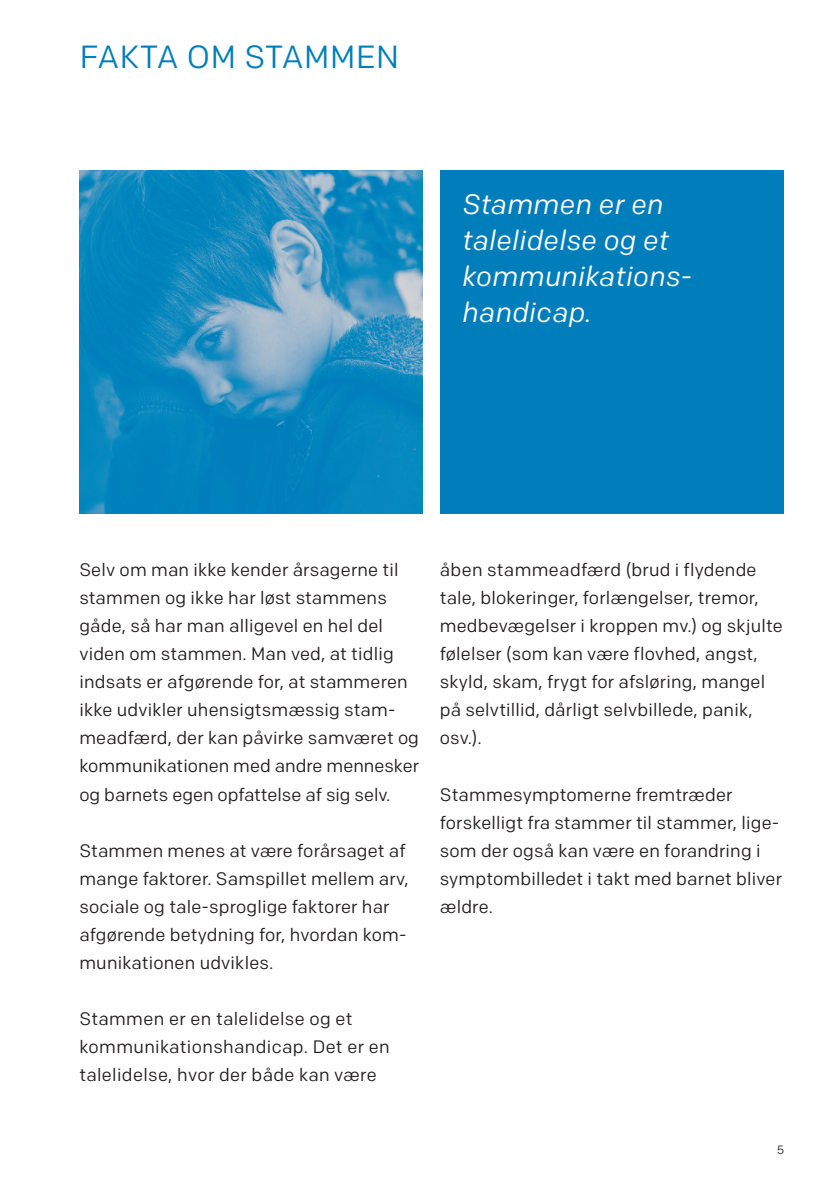
<style>
.page{position:relative;width:840px;height:1191px;background:#fff}
.page>*{position:absolute;margin:0;border:0;box-sizing:border-box;transform-origin:0 0}
.Opslag_Rubrik_oversk{font:32px "Colfax";letter-spacing:.02em;color:#007dbb}
.Navnetræk{font:italic 28px/36px "Colfax";letter-spacing:.01em;color:#fff}
.Navnetræk-2{font:18px/28px "Colfax";letter-spacing:.01em;color:#231f20}
.t1{font:12px "Colfax";color:#231f20}
</style>
<div class="page">
<div style="left:439px;top:170px;width:343px;height:343px;background:#007dbb"></div>
<img style="left:79px;top:170px;width:343px;height:343px">
<p class="Opslag_Rubrik_oversk" style="left:80px;top:37px;width:320px">FAKTA OM STAMMEN</p>
<p class="Navnetræk" style="left:462px;top:186px;width:208px">Stammen er en talelidelse og et</p>
<p class="Navnetræk" style="left:462px;top:258px;width:231px">kommunikations-</p>
<p class="Navnetræk" style="left:462px;top:294px;width:131px">handicap.</p>
<p class="Navnetræk-2" style="left:79px;top:556px;width:341px">Selv om man ikke kender årsagerne til stammen og ikke har løst stammens gåde, så har man alligevel en hel del viden om stammen. Man ved, at tidlig indsats er afgørende for, at stammeren ikke udvikler uhensigtsmæssig stam&shy;meadfærd, der kan påvirke samværet og kommunikationen med andre mennesker og barnets egen opfattelse af sig selv.</p>
<p class="Navnetræk-2" style="left:79px;top:836px;width:331px">Stammen menes at være forårsaget af mange faktorer. Samspillet mellem arv, sociale og tale-sproglige faktorer har afgørende betydning for, hvordan kom&shy;munikationen udvikles.</p>
<p class="Navnetræk-2" style="left:79px;top:1004px;width:311px">Stammen er en talelidelse og et kommunikationshandicap. Det er en talelidelse, hvor der både kan være</p>
<p class="Navnetræk-2" style="left:439px;top:556px;width:344px">åben stammeadfærd (brud i flydende tale, blokeringer, forlængelser, tremor, medbevægelser i kroppen mv.) og skjulte følelser (som kan være flovhed, angst, skyld, skam, frygt for afsløring, mangel på selvtillid, dårligt selvbillede, panik, osv.).</p>
<p class="Navnetræk-2" style="left:439px;top:780px;width:343px">Stammesymptomerne fremtræder forskelligt fra stammer til stammer, lige&shy;som der også kan være en forandring i symptombilledet i takt med barnet bliver ældre.</p>
<p class="t1" style="left:776px;top:1142px;width:9px">5</p>
</div>
